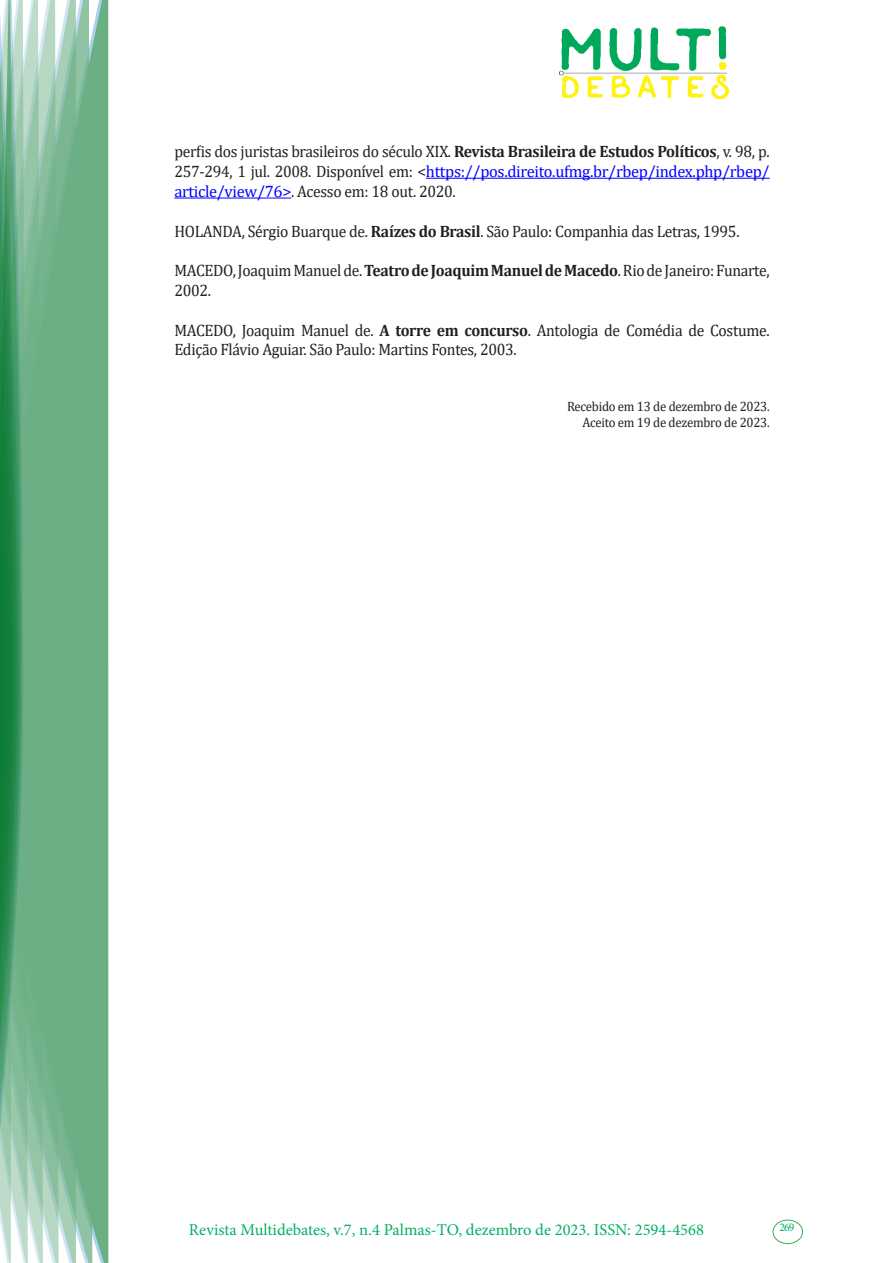
<style>
.page{position:relative;width:893px;height:1263px;background:#fff}
.page>*{position:absolute;margin:0;border:0;box-sizing:border-box;transform-origin:0 0}
.texto{font:16.5px/19.8px "Cambria";letter-spacing:-.02em;color:#231f20;scale:.95 1}
.t1{font:16.5px "Minion Pro";color:#00b064}
.texto-2{font:13.5px/16.2px "Cambria";letter-spacing:-.02em;color:#231f20;text-align:right;scale:.95 1}
.t2{font:11.7px "Minion Pro";color:#00b064}
.s1{font-weight:700}
.s2{color:#00f}
</style>
<div class="page">
<img style="left:559px;top:26px;width:169px;height:72px">
<div style="left:95px;top:0;width:14px;height:1263px;background:#6caf84"></div>
<svg style="left:79px;top:0;width:16px;height:1263px;background:#71b289"></svg>
<svg style="left:62px;top:0;width:17px;height:1263px;background:#75b48c"></svg>
<svg style="left:45px;top:0;width:17px;height:1263px;background:#7cb792"></svg>
<svg style="left:30px;top:0;width:15px;height:1263px;background:#80ba96"></svg>
<svg style="left:0;top:0;width:30px;height:1263px;background:#61a97f"></svg>
<div style="left:772px;top:1219px;width:31px;height:25px;border:1px solid #40ae49;border-radius:50%"></div>
<hr style="left:426px;top:178px;width:344px;height:1px;background:#00f">
<hr style="left:174px;top:198px;width:117px;height:1px;background:#00f">
<p class="texto" style="left:174px;top:142px;width:628px;text-align:justify">perfis dos juristas brasileiros do século XIX. <span class="s1">Revista Brasileira de Estudos Políticos</span>, v. 98, p.<br>257-294, 1 jul. 2008. Disponível em: &lt;<span class="s2">https://pos.direito.ufmg.br/rbep/index.php/rbep/ article/view/76&gt;</span>. Acesso em: 18 out. 2020.</p>
<p class="texto" style="left:174px;top:221px;width:596px">HOLANDA, Sérgio Buarque de. <span class="s1">Raízes do Brasil</span>. São Paulo: Companhia das Letras, 1995.</p>
<p class="texto" style="left:174px;top:261px;width:628px">MACEDO, Joaquim Manuel de. <span class="s1">Teatro de Joaquim Manuel de Macedo</span>. Rio de Janeiro: Funarte,<br>2002.</p>
<p class="texto" style="left:174px;top:320px;width:628px">MACEDO, Joaquim Manuel de. <span class="s1">A torre em concurso</span>. Antologia de Comédia de Costume.<br>Edição Flávio Aguiar. São Paulo: Martins Fontes, 2003.</p>
<p class="texto-2" style="left:567px;top:398px;width:215px">Recebido em 13 de dezembro de 2023.<br>Aceito em 19 de dezembro de 2023.</p>
<p class="t1" style="left:189px;top:1218px;width:517px">Revista Multidebates, v.7, n.4 Palmas-TO, dezembro de 2023. ISSN: 2594-4568</p>
<p class="t2" style="left:779px;top:1219px;width:16px">269</p>
</div>
